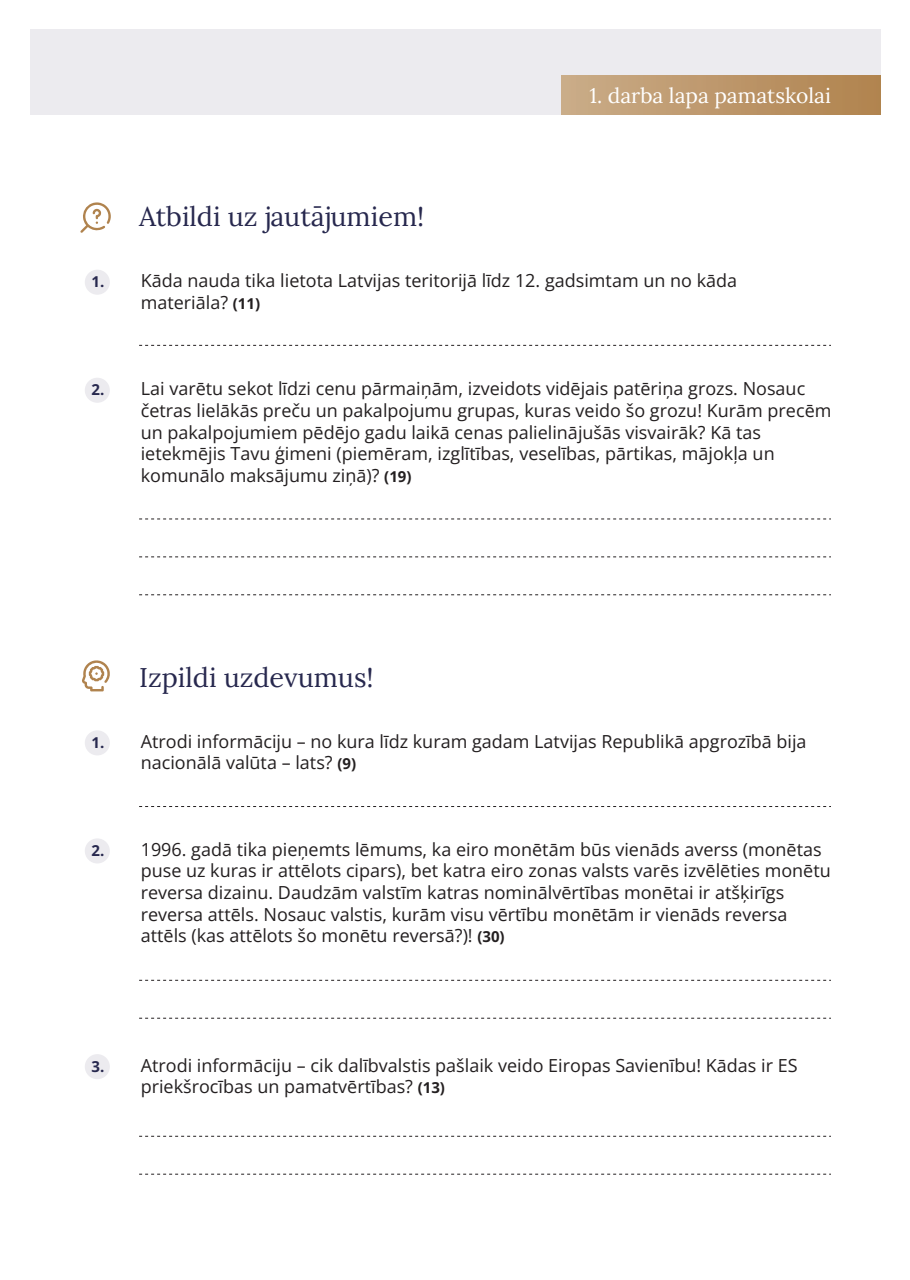
<style>
.page{position:relative;width:910px;height:1280px;background:#fff}
.page>*{position:absolute;margin:0;border:0;box-sizing:border-box;transform-origin:0 0}
.t1{font:27px "Lora";color:#27284e}
.t2{font:21px "Lora";color:#fff}
.t3{font:18px/21.6px "Open Sans";color:#231f20}
.s1{font-weight:700;font-size:15px;color:#27284e}
.s2{font-weight:700;font-size:15px}
</style>
<div class="page">
<div style="left:30px;top:30px;width:850px;height:85px;background:#ecebef"></div>
<div style="left:562px;top:76px;width:318px;height:39px;background:linear-gradient(to right,#caac89,#b0834e)"></div>
<div style="left:85px;top:730px;width:25px;height:25px;background:#ecebef;border-radius:50%"></div>
<div style="left:85px;top:838px;width:25px;height:25px;background:#ecebef;border-radius:50%"></div>
<div style="left:85px;top:270px;width:25px;height:25px;background:#ecebef;border-radius:50%"></div>
<div style="left:85px;top:378px;width:25px;height:25px;background:#ecebef;border-radius:50%"></div>
<div style="left:85px;top:1054px;width:25px;height:25px;background:#ecebef;border-radius:50%"></div>
<svg style="left:139px;top:345px;width:692px;height:1px"></svg>
<svg style="left:139px;top:806px;width:692px;height:1px"></svg>
<svg style="left:139px;top:519px;width:692px;height:1px"></svg>
<svg style="left:139px;top:556px;width:692px;height:1px"></svg>
<svg style="left:139px;top:980px;width:692px;height:1px"></svg>
<svg style="left:139px;top:1018px;width:692px;height:1px"></svg>
<svg style="left:139px;top:1136px;width:692px;height:1px"></svg>
<svg style="left:139px;top:1174px;width:692px;height:1px"></svg>
<svg style="left:139px;top:594px;width:692px;height:1px"></svg>
<svg style="left:82px;top:660px;width:28px;height:31px"></svg>
<svg style="left:80px;top:202px;width:31px;height:31px"></svg>
<p class="t2" style="left:590px;top:80px;width:243px">1. darba lapa pamatskolai</p>
<h1 class="t1" style="left:139px;top:196px;width:287px">Atbildi uz jautājumiem!</h1>
<p class="t3" style="left:141px;top:269px;width:598px;text-indent:-49px"><span class="s1">1.</span> Kāda nauda tika lietota Latvijas teritorijā līdz 12. gadsimtam un no kāda materiāla? <span class="s2">(11)</span></p>
<p class="t3" style="left:141px;top:377px;width:692px;text-indent:-49px"><span class="s1">2.</span> Lai varētu sekot līdzi cenu pārmaiņām, izveidots vidējais patēriņa grozs. Nosauc četras lielākās preču un pakalpojumu grupas, kuras veido šo grozu! Kurām precēm un pakalpojumiem pēdējo gadu laikā cenas palielinājušās visvairāk? Kā tas ietekmējis Tavu ģimeni (piemēram, izglītības, veselības, pārtikas, mājokļa un komunālo maksājumu ziņā)? <span class="s2">(19)</span></p>
<h1 class="t1" style="left:139px;top:657px;width:236px">Izpildi uzdevumus!</h1>
<p class="t3" style="left:141px;top:730px;width:667px;text-indent:-49px"><span class="s1">1.</span> Atrodi informāciju – no kura līdz kuram gadam Latvijas Republikā apgrozībā bija nacionālā valūta – lats? <span class="s2">(9)</span></p>
<p class="t3" style="left:141px;top:838px;width:691px;text-indent:-49px"><span class="s1">2.</span> 1996. gadā tika pieņemts lēmums, ka eiro monētām būs vienāds averss (monētas puse uz kuras ir attēlots cipars), bet katra eiro zonas valsts varēs izvēlēties monētu reversa dizainu. Daudzām valstīm katras nominālvērtības monētai ir atšķirīgs reversa attēls. Nosauc valstis, kurām visu vērtību monētām ir vienāds reversa attēls (kas attēlots šo monētu reversā?)! <span class="s2">(30)</span></p>
<p class="t3" style="left:141px;top:1054px;width:658px;text-indent:-49px"><span class="s1">3.</span> Atrodi informāciju – cik dalībvalstis pašlaik veido Eiropas Savienību! Kādas ir ES priekšrocības un pamatvērtības? <span class="s2">(13)</span></p>
</div>
